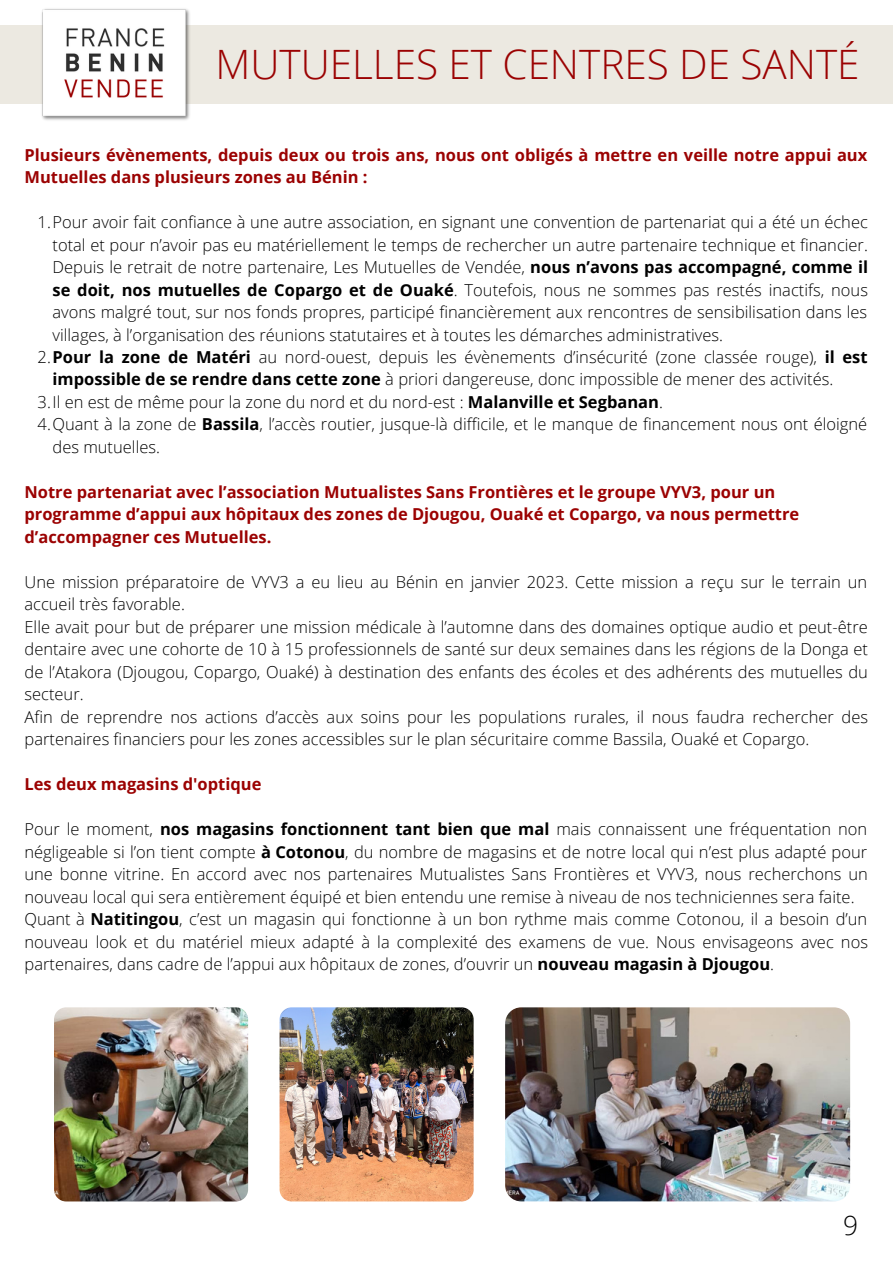
<style>
.page{position:relative;width:893px;height:1264px;background:#fff}
.page>*{position:absolute;margin:0;border:0;box-sizing:border-box;transform-origin:0 0}
.t1{font:300 40.5px "Open Sans";color:#9b0202}
.t2{font:300 26.4px "Open Sans";color:#000}
.t3{font:300 16.5px/22.5px "Open Sans";color:#000}
.t4{font:700 16.5px/22.5px "Open Sans";color:#9b0202}
.s1{font-weight:700}
</style>
<div class="page">
<div style="left:0;top:25px;width:892px;height:78px;background:#ece9e1"></div>
<img style="left:40px;top:9px;width:153px;height:111px">
<img style="left:54px;top:1007px;width:194px;height:194px;border-radius:12px">
<img style="left:279px;top:1007px;width:194px;height:194px;border-radius:12px">
<img style="left:505px;top:1007px;width:345px;height:194px;border-radius:16px">
<h1 class="t1" style="left:215px;top:36px;width:645px">MUTUELLES ET CENTRES DE SANTÉ</h1>
<p class="t4" style="left:25px;top:143px;width:844px">Plusieurs évènements, depuis deux ou trois ans, nous ont obligés à mettre en veille notre appui aux<br>Mutuelles dans plusieurs zones au Bénin :</p>
<p class="t3" style="left:38px;top:210px;width:831px">1.Pour avoir fait confiance à une autre association, en signant une convention de partenariat qui a été un échec</p>
<p class="t3" style="left:53px;top:233px;width:816px">total et pour n’avoir pas eu matériellement le temps de rechercher un autre partenaire technique et financier.</p>
<p class="t3" style="left:53px;top:255px;width:817px">Depuis le retrait de notre partenaire, Les Mutuelles de Vendée, <span class="s1">nous n’avons pas accompagné, comme il</span></p>
<p class="t3" style="left:53px;top:278px;width:816px"><span class="s1">se doit, nos mutuelles de Copargo et de Ouaké</span>. Toutefois, nous ne sommes pas restés inactifs, nous</p>
<p class="t3" style="left:53px;top:300px;width:816px">avons malgré tout, sur nos fonds propres, participé financièrement aux rencontres de sensibilisation dans les</p>
<p class="t3" style="left:53px;top:323px;width:672px">villages, à l’organisation des réunions statutaires et à toutes les démarches administratives.</p>
<p class="t3" style="left:38px;top:345px;width:831px">2.<span class="s1">Pour la zone de Matéri</span> au nord-ouest, depuis les évènements d’insécurité (zone classée rouge), <span class="s1">il est</span></p>
<p class="t3" style="left:53px;top:368px;width:782px"><span class="s1">impossible de se rendre dans cette zone</span> à priori dangereuse, donc impossible de mener des activités.</p>
<p class="t3" style="left:38px;top:390px;width:626px">3.Il en est de même pour la zone du nord et du nord-est : <span class="s1">Malanville et Segbanan</span>.</p>
<p class="t3" style="left:38px;top:413px;width:831px">4.Quant à la zone de <span class="s1">Bassila</span>, l’accès routier, jusque-là difficile, et le manque de financement nous ont éloigné</p>
<p class="t3" style="left:53px;top:435px;width:109px">des mutuelles.</p>
<p class="t4" style="left:25px;top:480px;width:776px">Notre partenariat avec l’association Mutualistes Sans Frontières et le groupe VYV3, pour un programme d’appui aux hôpitaux des zones de Djougou, Ouaké et Copargo, va nous permettre d’accompagner ces Mutuelles.</p>
<p class="t3" style="left:25px;top:570px;width:845px">Une mission préparatoire de VYV3 a eu lieu au Bénin en janvier 2023. Cette mission a reçu sur le terrain un accueil très favorable.<br>Elle avait pour but de préparer une mission médicale à l’automne dans des domaines optique audio et peut-être dentaire avec une cohorte de 10 à 15 professionnels de santé sur deux semaines dans les régions de la Donga et de l’Atakora (Djougou, Copargo, Ouaké) à destination des enfants des écoles et des adhérents des mutuelles du secteur.<br>Afin de reprendre nos actions d’accès aux soins pour les populations rurales, il nous faudra rechercher des partenaires financiers pour les zones accessibles sur le plan sécuritaire comme Bassila, Ouaké et Copargo.</p>
<p class="t4" style="left:25px;top:772px;width:238px">Les deux magasins d'optique</p>
<p class="t3" style="left:25px;top:817px;width:844px">Pour le moment, <span class="s1">nos magasins fonctionnent tant bien que mal</span> mais connaissent une fréquentation non négligeable si l’on tient compte <span class="s1">à Cotonou</span>, du nombre de magasins et de notre local qui n’est plus adapté pour une bonne vitrine. En accord avec nos partenaires Mutualistes Sans Frontières et VYV3, nous recherchons un nouveau local qui sera entièrement équipé et bien entendu une remise à niveau de nos techniciennes sera faite.<br>Quant à <span class="s1">Natitingou</span>, c’est un magasin qui fonctionne à un bon rythme mais comme Cotonou, il a besoin d’un nouveau look et du matériel mieux adapté à la complexité des examens de vue. Nous envisageons avec nos partenaires, dans cadre de l’appui aux hôpitaux de zones, d’ouvrir un <span class="s1">nouveau magasin à Djougou</span>.</p>
<h2 class="t2" style="left:843px;top:1206px;width:17px">9</h2>
</div>
